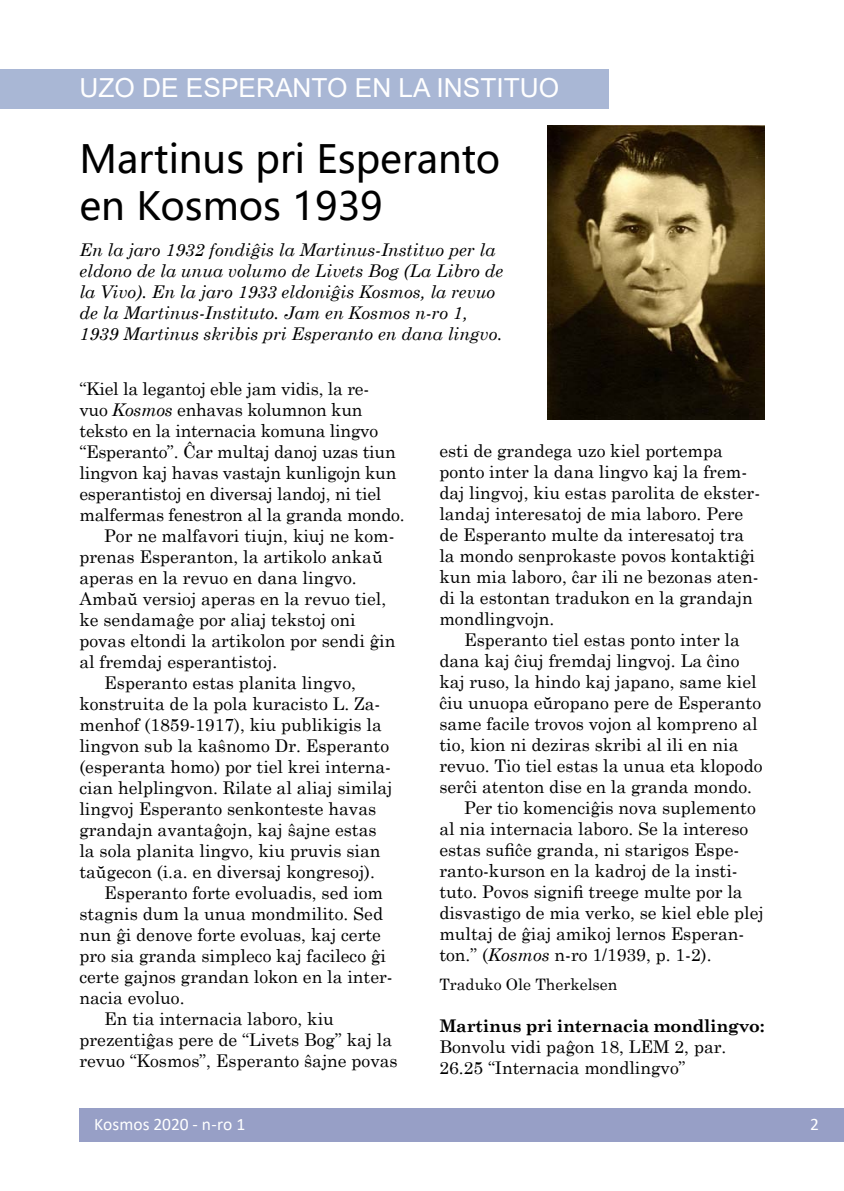
<style>
.page{position:relative;width:844px;height:1191px;background:#fff}
.page>*{position:absolute;margin:0;border:0;box-sizing:border-box;transform-origin:0 0}
.t1{font:38.5px/46.2px "Microsoft Ya Hei";color:#000}
.t2{font:26.25px "Arial";color:#fff}
.t3{font:17.5px/21px "Century Schoolbook";color:#000}
.t4{font:italic 17.5px/21px "Century Schoolbook";color:#000}
.t5{font:700 17.5px "Century Schoolbook";letter-spacing:-.015em;color:#000}
.t6{font:17.5px "Calibri";color:#fff}
.t7{font:15.75px "Century Schoolbook";color:#000}
.s1{font-style:italic}
</style>
<div class="page">
<div style="left:79px;top:1107px;width:764px;height:34px;background:#979fc6"></div>
<div style="left:0;top:69px;width:608px;height:40px;background:#a9b7d5"></div>
<img style="left:547px;top:125px;width:217px;height:294px">
<h2 class="t2" style="left:79px;top:70px;width:481px">UZO DE ESPERANTO EN LA INSTITUO</h2>
<h1 class="t1" style="left:79px;top:135px;width:422px">Martinus pri Esperanto en Kosmos 1939</h1>
<p class="t4" style="left:79px;top:238px;width:425px">En la jaro 1932 fondiĝis la Martinus-Instituo per la eldono de la unua volumo de Livets Bog (La Libro de la Vivo). En la jaro 1933 eldoniĝis Kosmos, la revuo de la Martinus-Instituto. Jam en Kosmos n-ro 1, 1939 Martinus skribis pri Esperanto en dana lingvo.</p>
<p class="t3" style="left:79px;top:377px;width:291px">“Kiel la legantoj eble jam vidis, la re-</p>
<p class="t3" style="left:79px;top:398px;width:284px">vuo <span class="s1">Kosmos</span> enhavas kolumnon kun</p>
<p class="t3" style="left:79px;top:419px;width:300px">teksto en la internacia komuna lingvo</p>
<p class="t3" style="left:79px;top:440px;width:318px">“Esperanto”. Ĉar multaj danoj uzas tiun</p>
<p class="t3" style="left:79px;top:461px;width:318px">lingvon kaj havas vastajn kunligojn kun</p>
<p class="t3" style="left:79px;top:482px;width:303px">esperantistoj en diversaj landoj, ni tiel</p>
<p class="t3" style="left:79px;top:503px;width:326px">malfermas fenestron al la granda mondo.</p>
<p class="t3" style="left:104px;top:524px;width:292px">Por ne malfavori tiujn, kiuj ne kom-</p>
<p class="t3" style="left:79px;top:545px;width:305px">prenas Esperanton, la artikolo ankaŭ</p>
<p class="t3" style="left:79px;top:566px;width:279px">aperas en la revuo en dana lingvo.</p>
<p class="t3" style="left:79px;top:587px;width:308px">Ambaŭ versioj aperas en la revuo tiel,</p>
<p class="t3" style="left:79px;top:608px;width:278px">ke sendamaĝe por aliaj tekstoj oni</p>
<p class="t3" style="left:79px;top:629px;width:317px">povas eltondi la artikolon por sendi ĝin</p>
<p class="t3" style="left:79px;top:650px;width:199px">al fremdaj esperantistoj.</p>
<p class="t3" style="left:104px;top:671px;width:253px">Esperanto estas planita lingvo,</p>
<p class="t3" style="left:79px;top:692px;width:302px">konstruita de la pola kuracisto L. Za-</p>
<p class="t3" style="left:79px;top:713px;width:304px">menhof (1859-1917), kiu publikigis la</p>
<p class="t3" style="left:79px;top:734px;width:311px">lingvon sub la kaŝnomo Dr. Esperanto</p>
<p class="t3" style="left:79px;top:755px;width:313px">(esperanta homo) por tiel krei interna-</p>
<p class="t3" style="left:79px;top:776px;width:314px">cian helplingvon. Rilate al aliaj similaj</p>
<p class="t3" style="left:79px;top:797px;width:298px">lingvoj Esperanto senkonteste havas</p>
<p class="t3" style="left:79px;top:818px;width:298px">grandajn avantaĝojn, kaj ŝajne estas</p>
<p class="t3" style="left:79px;top:839px;width:302px">la sola planita lingvo, kiu pruvis sian</p>
<p class="t3" style="left:79px;top:860px;width:297px">taŭgecon (i.a. en diversaj kongresoj).</p>
<p class="t3" style="left:104px;top:881px;width:280px">Esperanto forte evoluadis, sed iom</p>
<p class="t3" style="left:79px;top:902px;width:305px">stagnis dum la unua mondmilito. Sed</p>
<p class="t3" style="left:79px;top:923px;width:303px">nun ĝi denove forte evoluas, kaj certe</p>
<p class="t3" style="left:79px;top:944px;width:308px">pro sia granda simpleco kaj facileco ĝi</p>
<p class="t3" style="left:79px;top:965px;width:315px">certe gajnos grandan lokon en la inter-</p>
<p class="t3" style="left:79px;top:986px;width:107px">nacia evoluo.</p>
<p class="t3" style="left:104px;top:1007px;width:231px">En tia internacia laboro, kiu</p>
<p class="t3" style="left:79px;top:1028px;width:314px">prezentiĝas pere de “Livets Bog” kaj la</p>
<p class="t3" style="left:79px;top:1049px;width:319px">revuo “Kosmos”, Esperanto ŝajne povas</p>
<p class="t3" style="left:439px;top:439px;width:322px">esti de grandega uzo kiel portempa ponto inter la dana lingvo kaj la frem&shy;daj lingvoj, kiu estas parolita de ekster&shy;landaj interesatoj de mia laboro. Pere de Esperanto multe da interesatoj tra la mondo senprokaste povos kontaktiĝi kun mia laboro, ĉar ili ne bezonas aten&shy;di la estontan tradukon en la grandajn mondlingvojn.</p>
<p class="t3" style="left:464px;top:628px;width:277px">Esperanto tiel estas ponto inter la</p>
<p class="t3" style="left:439px;top:649px;width:302px">dana kaj ĉiuj fremdaj lingvoj. La ĉino</p>
<p class="t3" style="left:439px;top:670px;width:319px">kaj ruso, la hindo kaj japano, same kiel</p>
<p class="t3" style="left:439px;top:691px;width:323px">ĉiu unuopa eŭropano pere de Esperanto</p>
<p class="t3" style="left:439px;top:712px;width:319px">same facile trovos vojon al kompreno al</p>
<p class="t3" style="left:439px;top:733px;width:300px">tio, kion ni deziras skribi al ili en nia</p>
<p class="t3" style="left:439px;top:754px;width:324px">revuo. Tio tiel estas la unua eta klopodo</p>
<p class="t3" style="left:439px;top:775px;width:314px">serĉi atenton dise en la granda mondo.</p>
<p class="t3" style="left:464px;top:796px;width:293px">Per tio komenciĝis nova suplemento</p>
<p class="t3" style="left:439px;top:817px;width:310px">al nia internacia laboro. Se la intereso</p>
<p class="t3" style="left:439px;top:838px;width:301px">estas sufiĉe granda, ni starigos Espe-</p>
<p class="t3" style="left:439px;top:859px;width:300px">ranto-kurson en la kadroj de la insti-</p>
<p class="t3" style="left:439px;top:880px;width:305px">tuto. Povos signifi treege multe por la</p>
<p class="t3" style="left:439px;top:901px;width:326px">disvastigo de mia verko, se kiel eble plej</p>
<p class="t3" style="left:439px;top:922px;width:306px">multaj de ĝiaj amikoj lernos Esperan-</p>
<p class="t3" style="left:439px;top:943px;width:273px">ton.” (<span class="s1">Kosmos</span> n-ro 1/1939, p. 1-2).</p>
<p class="t7" style="left:439px;top:971px;width:179px">Traduko Ole Therkelsen</p>
<p class="t5" style="left:439px;top:1012px;width:326px">Martinus pri internacia mondlingvo:</p>
<p class="t3" style="left:439px;top:1034px;width:288px">Bonvolu vidi paĝon 18, LEM 2, par.<br>26.25 “Internacia mondlingvo”</p>
<p class="t6" style="left:94px;top:1112px;width:152px">Kosmos 2020 - n-ro 1</p>
<p class="t6" style="left:810px;top:1112px;width:10px">2</p>
</div>
